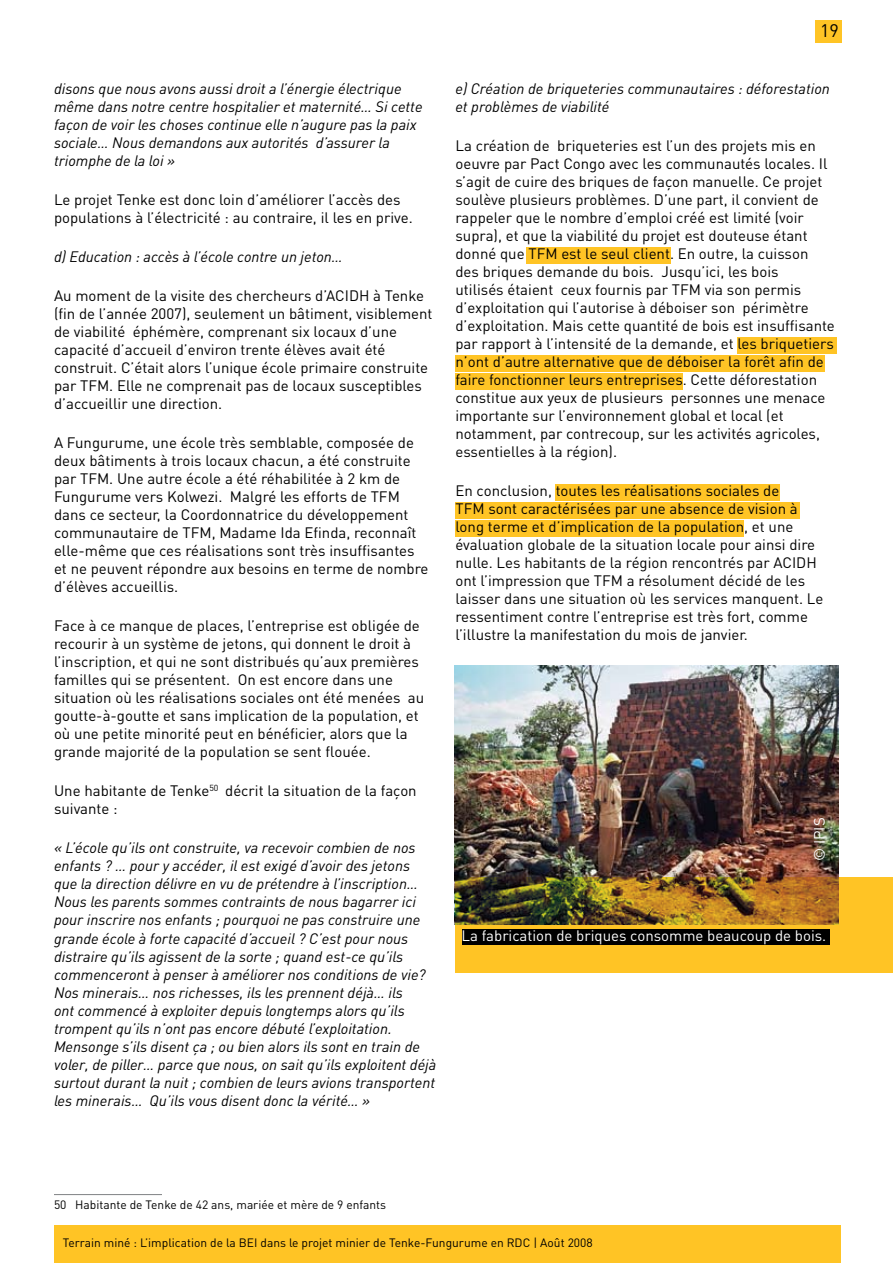
<style>
.page{position:relative;width:893px;height:1263px;background:#fff}
.page>*{position:absolute;margin:0;border:0;box-sizing:border-box;transform-origin:0 0}
.t1{font:18px "DIN Pro";color:#000}
.t2{font:15px/18px "DIN Pro";color:#000}
.t3{font:italic 15px/18px "DIN Pro";color:#000}
.t4{font:15px "DIN Pro";color:#fff}
.t5{font:12px "DIN Pro";color:#000}
</style>
<div class="page">
<div style="left:527px;top:248px;width:144px;height:16px;background:#ffc425"></div>
<div style="left:737px;top:338px;width:100px;height:16px;background:#ffc425"></div>
<div style="left:455px;top:356px;width:370px;height:16px;background:#ffc425"></div>
<div style="left:455px;top:373px;width:228px;height:16px;background:#ffc425"></div>
<div style="left:555px;top:485px;width:225px;height:16px;background:#ffc425"></div>
<div style="left:455px;top:503px;width:344px;height:16px;background:#ffc425"></div>
<div style="left:455px;top:521px;width:289px;height:16px;background:#ffc425"></div>
<div style="left:815px;top:20px;width:27px;height:22px;background:#ffc425"></div>
<div style="left:54px;top:1226px;width:786px;height:37px;background:#ffc425"></div>
<hr style="left:54px;top:1194px;width:108px;height:1px;background:#808284">
<img style="left:455px;top:665px;width:384px;height:212px">
<svg style="left:455px;top:877px;width:438px;height:96px;background:#bd9123"></svg>
<div style="left:462px;top:929px;width:367px;height:16px;background:#000"></div>
<p class="t3" style="left:54px;top:80px;width:370px">disons que nous avons aussi droit a l’énergie électrique même dans notre centre hospitalier et maternité… Si cette façon de voir les choses continue elle n’augure pas la paix sociale… Nous demandons aux autorités d’assurer la triomphe de la loi »</p>
<p class="t2" style="left:54px;top:190px;width:360px">Le projet Tenke est donc loin d’améliorer l’accès des populations à l’électricité : au contraire, il les en prive.</p>
<p class="t3" style="left:54px;top:248px;width:290px">d) Education : accès à l’école contre un jeton…</p>
<p class="t2" style="left:54px;top:286px;width:380px">Au moment de la visite des chercheurs d’ACIDH à Tenke (fin de l’année 2007), seulement un bâtiment, visiblement de viabilité éphémère, comprenant six locaux d’une capacité d’accueil d’environ trente élèves avait été construit. C’était alors l’unique école primaire construite par TFM. Elle ne comprenait pas de locaux susceptibles d’accueillir une direction.</p>
<p class="t2" style="left:54px;top:433px;width:376px">A Fungurume, une école très semblable, composée de deux bâtiments à trois locaux chacun, a été construite par TFM. Une autre école a été réhabilitée à 2 km de Fungurume vers Kolwezi. Malgré les efforts de TFM dans ce secteur, la Coordonnatrice du développement communautaire de TFM, Madame Ida Efinda, reconnaît elle-même que ces réalisations sont très insuffisantes et ne peuvent répondre aux besoins en terme de nombre d’élèves accueillis.</p>
<p class="t2" style="left:54px;top:616px;width:372px">Face à ce manque de places, l’entreprise est obligée de recourir à un système de jetons, qui donnent le droit à l’inscription, et qui ne sont distribués qu’aux premières familles qui se présentent. On est encore dans une situation où les réalisations sociales ont été menées au goutte-à-goutte et sans implication de la population, et où une petite minorité peut en bénéficier, alors que la grande majorité de la population se sent flouée.</p>
<p class="t2" style="left:54px;top:781px;width:364px">Une habitante de Tenke<sup>50</sup> décrit la situation de la façon suivante :</p>
<p class="t3" style="left:54px;top:839px;width:384px">« L’école qu’ils ont construite, va recevoir combien de nos enfants ? … pour y accéder, il est exigé d’avoir des jetons que la direction délivre en vu de prétendre à l’inscription… Nous les parents sommes contraints de nous bagarrer ici pour inscrire nos enfants ; pourquoi ne pas construire une grande école à forte capacité d’accueil ? C’est pour nous distraire qu’ils agissent de la sorte ; quand est-ce qu’ils commenceront à penser à améliorer nos conditions de vie?<br>Nos minerais… nos richesses, ils les prennent déjà… ils<br>ont commencé à exploiter depuis longtemps alors qu’ils trompent qu’ils n’ont pas encore débuté l’exploitation.<br>Mensonge s’ils disent ça ; ou bien alors ils sont en train de voler, de piller… parce que nous, on sait qu’ils exploitent déjà surtout durant la nuit ; combien de leurs avions transportent les minerais… Qu’ils vous disent donc la vérité… »</p>
<p class="t1" style="left:820px;top:18px;width:20px">19</p>
<p class="t3" style="left:455px;top:80px;width:376px">e) Création de briqueteries communautaires : déforestation et problèmes de viabilité</p>
<p class="t2" style="left:455px;top:136px;width:381px">La création de briqueteries est l’un des projets mis en oeuvre par Pact Congo avec les communautés locales. Il s’agit de cuire des briques de façon manuelle. Ce projet soulève plusieurs problèmes. D’une part, il convient de rappeler que le nombre d’emploi créé est limité (voir supra), et que la viabilité du projet est douteuse étant donné que TFM est le seul client. En outre, la cuisson des briques demande du bois. Jusqu’ici, les bois<br>utilisés étaient ceux fournis par TFM via son permis d’exploitation qui l’autorise à déboiser son périmètre d’exploitation. Mais cette quantité de bois est insuffisante par rapport à l’intensité de la demande, et les briquetiers n’ont d’autre alternative que de déboiser la forêt afin de faire fonctionner leurs entreprises. Cette déforestation constitue aux yeux de plusieurs personnes une menace importante sur l’environnement global et local (et notamment, par contrecoup, sur les activités agricoles, essentielles à la région).</p>
<p class="t2" style="left:455px;top:481px;width:369px">En conclusion, toutes les réalisations sociales de<br>TFM sont caractérisées par une absence de vision à long terme et d’implication de la population, et une évaluation globale de la situation locale pour ainsi dire nulle. Les habitants de la région rencontrés par ACIDH ont l’impression que TFM a résolument décidé de les laisser dans une situation où les services manquent. Le ressentiment contre l’entreprise est très fort, comme l’illustre la manifestation du mois de janvier.</p>
<p class="t4" style="left:809px;top:861px;width:45px;rotate:-90deg">© IPIS</p>
<p class="t4" style="left:462px;top:925px;width:366px">La fabrication de briques consomme beaucoup de bois.</p>
<p class="t5" style="left:54px;top:1196px;width:334px">50 Habitante de Tenke de 42 ans, mariée et mère de 9 enfants</p>
<p class="t5" style="left:63px;top:1235px;width:531px">Terrain miné : L’implication de la BEI dans le projet minier de Tenke-Fungurume en RDC | Août 2008</p>
</div>
